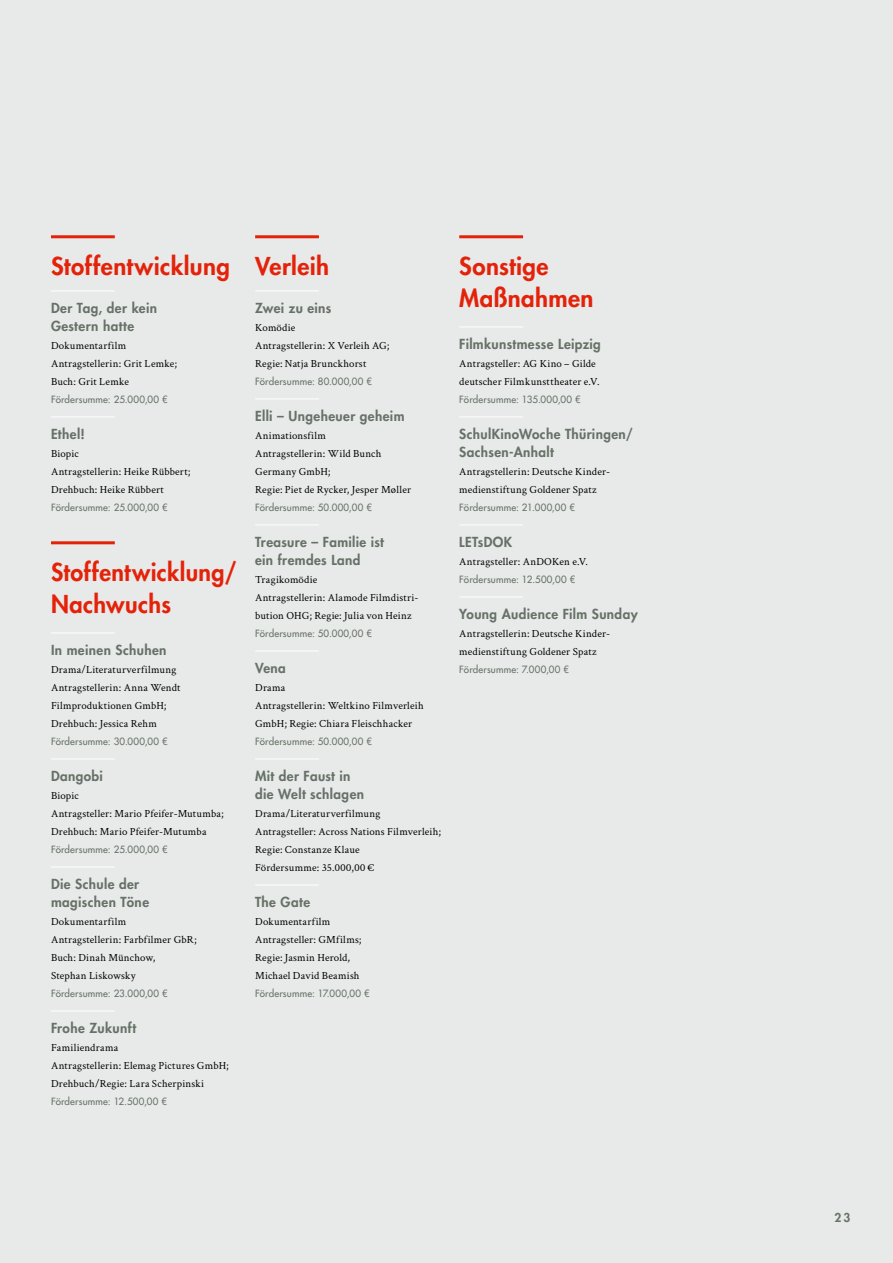
<style>
.page{position:relative;width:893px;height:1263px;background:#e7eae8}
.page>*{position:absolute;margin:0;border:0;box-sizing:border-box;transform-origin:0 0}
.t1{font:800 24px/31.5px "Futura Std";letter-spacing:.02em;color:#e4220a}
.t2{font:800 13.5px/18px "Futura Std";letter-spacing:.03em;color:#677168}
.t3{font:800 12px "Futura Std";color:#677168}
.t4{font:10.8px/18px "Crimson Text";letter-spacing:.015em;color:#000}
.t5{font:500 9.75px "Futura Std";letter-spacing:.02em;color:#677168}
</style>
<div class="page">
<hr style="left:51px;top:235px;width:64px;height:3px;background:#e4220a">
<hr style="left:51px;top:291px;width:64px;height:1px;background:#fff">
<hr style="left:51px;top:417px;width:64px;height:1px;background:#fff">
<hr style="left:51px;top:541px;width:64px;height:3px;background:#e4220a">
<hr style="left:51px;top:633px;width:64px;height:1px;background:#fff">
<hr style="left:51px;top:759px;width:64px;height:1px;background:#fff">
<hr style="left:51px;top:867px;width:64px;height:1px;background:#fff">
<hr style="left:51px;top:1011px;width:64px;height:1px;background:#fff">
<hr style="left:255px;top:235px;width:64px;height:3px;background:#e4220a">
<hr style="left:255px;top:291px;width:64px;height:1px;background:#fff">
<hr style="left:255px;top:399px;width:64px;height:1px;background:#fff">
<hr style="left:255px;top:525px;width:64px;height:1px;background:#fff">
<hr style="left:255px;top:651px;width:64px;height:1px;background:#fff">
<hr style="left:255px;top:759px;width:64px;height:1px;background:#fff">
<hr style="left:255px;top:885px;width:64px;height:1px;background:#fff">
<hr style="left:459px;top:235px;width:64px;height:3px;background:#e4220a">
<hr style="left:459px;top:327px;width:64px;height:1px;background:#fff">
<hr style="left:459px;top:417px;width:64px;height:1px;background:#fff">
<hr style="left:459px;top:525px;width:64px;height:1px;background:#fff">
<hr style="left:459px;top:597px;width:64px;height:1px;background:#fff">
<h1 class="t1" style="left:51px;top:250px;width:181px">Stoffentwicklung</h1>
<p class="t2" style="left:51px;top:299px;width:108px">Der Tag, der kein<br>Gestern hatte</p>
<p class="t4" style="left:51px;top:336px;width:128px">Dokumentarfilm<br>Antragstellerin: Grit Lemke;<br>Buch: Grit Lemke</p>
<p class="t5" style="left:51px;top:393px;width:118px">Fördersumme: 25.000,00 €</p>
<p class="t2" style="left:51px;top:425px;width:35px">Ethel!</p>
<p class="t4" style="left:51px;top:444px;width:141px">Biopic<br>Antragstellerin: Heike Rübbert;<br>Drehbuch: Heike Rübbert</p>
<p class="t5" style="left:51px;top:501px;width:118px">Fördersumme: 25.000,00 €</p>
<h1 class="t1" style="left:51px;top:556px;width:187px">Stoffentwicklung/<br>Nachwuchs</h1>
<p class="t2" style="left:51px;top:641px;width:117px">In meinen Schuhen</p>
<p class="t4" style="left:51px;top:660px;width:131px">Drama/Literaturverfilmung<br>Antragstellerin: Anna Wendt<br>Filmproduktionen GmbH;<br>Drehbuch: Jessica Rehm</p>
<p class="t5" style="left:51px;top:735px;width:118px">Fördersumme: 30.000,00 €</p>
<p class="t2" style="left:51px;top:767px;width:54px">Dangobi</p>
<p class="t4" style="left:51px;top:786px;width:174px">Biopic<br>Antragsteller: Mario Pfeifer-Mutumba;<br>Drehbuch: Mario Pfeifer-Mutumba</p>
<p class="t5" style="left:51px;top:843px;width:118px">Fördersumme: 25.000,00 €</p>
<p class="t2" style="left:51px;top:875px;width:100px">Die Schule der magischen Töne</p>
<p class="t4" style="left:51px;top:912px;width:147px">Dokumentarfilm<br>Antragstellerin: Farbfilmer GbR;<br>Buch: Dinah Münchow,<br>Stephan Liskowsky</p>
<p class="t5" style="left:51px;top:987px;width:118px">Fördersumme: 23.000,00 €</p>
<p class="t2" style="left:51px;top:1019px;width:87px">Frohe Zukunft</p>
<p class="t4" style="left:51px;top:1038px;width:179px">Familiendrama<br>Antragstellerin: Elemag Pictures GmbH;<br>Drehbuch/Regie: Lara Scherpinski</p>
<p class="t5" style="left:51px;top:1095px;width:118px">Fördersumme: 12.500,00 €</p>
<h1 class="t1" style="left:255px;top:250px;width:75px">Verleih</h1>
<p class="t2" style="left:255px;top:299px;width:78px">Zwei zu eins</p>
<p class="t4" style="left:255px;top:318px;width:136px">Komödie<br>Antragstellerin: X Verleih AG;<br>Regie: Natja Brunckhorst</p>
<p class="t5" style="left:255px;top:375px;width:118px">Fördersumme: 80.000,00 €</p>
<p class="t2" style="left:255px;top:407px;width:151px">Elli – Ungeheuer geheim</p>
<p class="t4" style="left:255px;top:426px;width:157px">Animationsfilm<br>Antragstellerin: Wild Bunch<br>Germany GmbH;<br>Regie: Piet de Rycker, Jesper Møller</p>
<p class="t5" style="left:255px;top:501px;width:118px">Fördersumme: 50.000,00 €</p>
<p class="t2" style="left:255px;top:533px;width:130px">Treasure – Familie ist ein fremdes Land</p>
<p class="t4" style="left:255px;top:570px;width:164px">Tragikomödie<br>Antragstellerin: Alamode Filmdistri&shy;bution OHG; Regie: Julia von Heinz</p>
<p class="t5" style="left:255px;top:627px;width:118px">Fördersumme: 50.000,00 €</p>
<p class="t2" style="left:255px;top:659px;width:32px">Vena</p>
<p class="t4" style="left:255px;top:678px;width:170px">Drama<br>Antragstellerin: Weltkino Filmverleih<br>GmbH; Regie: Chiara Fleischhacker</p>
<p class="t5" style="left:255px;top:735px;width:118px">Fördersumme: 50.000,00 €</p>
<p class="t2" style="left:255px;top:767px;width:111px">Mit der Faust in die Welt schlagen</p>
<p class="t4" style="left:255px;top:804px;width:187px">Drama/Literaturverfilmung<br>Antragsteller: Across Nations Filmverleih;<br>Regie: Constanze Klaue<br>Fördersumme: 35.000,00 €</p>
<p class="t2" style="left:255px;top:893px;width:56px">The Gate</p>
<p class="t4" style="left:255px;top:912px;width:108px">Dokumentarfilm<br>Antragsteller: GMfilms;<br>Regie: Jasmin Herold,<br>Michael David Beamish</p>
<p class="t5" style="left:255px;top:987px;width:116px">Fördersumme: 17.000,00 €</p>
<h1 class="t1" style="left:459px;top:250px;width:136px">Sonstige<br>Maßnahmen</h1>
<p class="t2" style="left:459px;top:335px;width:143px">Filmkunstmesse Leipzig</p>
<p class="t4" style="left:459px;top:354px;width:142px">Antragsteller: AG Kino – Gilde deutscher Filmkunsttheater e.V.</p>
<p class="t5" style="left:459px;top:393px;width:123px">Fördersumme: 135.000,00 €</p>
<p class="t2" style="left:459px;top:425px;width:175px">SchulKinoWoche Thüringen/<br>Sachsen-Anhalt</p>
<p class="t4" style="left:459px;top:462px;width:151px">Antragstellerin: Deutsche Kinder&shy;medienstiftung Goldener Spatz</p>
<p class="t5" style="left:459px;top:501px;width:117px">Fördersumme: 21.000,00 €</p>
<p class="t2" style="left:459px;top:533px;width:55px">LETsDOK</p>
<p class="t4" style="left:459px;top:552px;width:130px">Antragsteller: AnDOKen e.V.</p>
<p class="t5" style="left:459px;top:573px;width:118px">Fördersumme: 12.500,00 €</p>
<p class="t2" style="left:459px;top:605px;width:180px">Young Audience Film Sunday</p>
<p class="t4" style="left:459px;top:624px;width:151px">Antragstellerin: Deutsche Kinder&shy;medienstiftung Goldener Spatz</p>
<p class="t5" style="left:459px;top:663px;width:111px">Fördersumme: 7.000,00 €</p>
<p class="t3" style="left:834px;top:1210px;width:18px">23</p>
</div>
